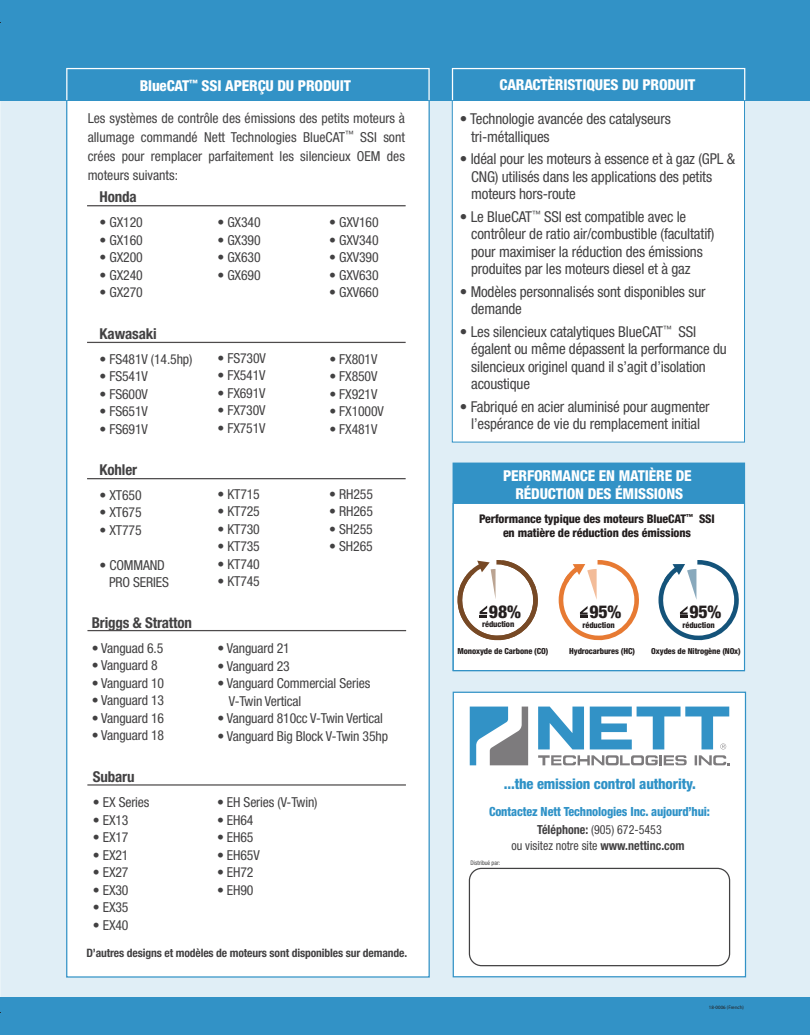
<style>
.page{position:relative;width:810px;height:1035px;background:#fff}
.page>*{position:absolute;margin:0;border:0;box-sizing:border-box;transform-origin:0 0}
.t1{font:800 condensed 17.75px "Helvetica Neue LT Std";color:#241f1f}
.t2{font:condensed 15px/17.5px "Helvetica Neue LT Std";letter-spacing:-.01em;color:#424142}
.t3{font:800 condensed 15px/18px "Helvetica Neue LT Std";letter-spacing:-.01em;color:#fff;text-align:center}
.t4{font:700 condensed 15px "Helvetica Neue LT Std";letter-spacing:-.01em;color:#424142}
.t5{font:800 condensed 14.5px "Helvetica Neue LT Std";letter-spacing:-.01em;color:#2f92c7}
.t6{font:condensed 13.75px/18.8px "Helvetica Neue LT Std";letter-spacing:-.01em;color:#424142;text-align:justify}
.t7{font:800 condensed 12.62px "Helvetica Neue LT Std";letter-spacing:-.01em;color:#2f92c7;scale:.96 1}
.t8{font:condensed 12.5px/16.6px "Helvetica Neue LT Std";color:#424142;text-align:center;scale:.96 1}
.t9{font:800 condensed 12px/14.4px "Helvetica Neue LT Std";letter-spacing:-.01em;color:#241f1f;text-align:center}
.t10{font:700 condensed 11.62px "Helvetica Neue LT Std";letter-spacing:-.01em;color:#424142}
.t11{font:800 condensed 8.25px "Helvetica Neue LT Std";letter-spacing:-.01em;color:#241f1f}
.t12{font:condensed 6.25px "Helvetica Neue LT Std";color:#424142;scale:.96 1}
.t13{font:5px "Myriad Pro";color:#241f1f}
.s1{font-weight:700}
</style>
<div class="page">
<div style="left:0;top:0;width:810px;height:998px;background:#e0eef6"></div>
<div style="left:453px;top:692px;width:293px;height:285px;background:#fff;border:1px solid #3292c6"></div>
<div style="left:453px;top:464px;width:292px;height:40px;background:#3292c6"></div>
<div style="left:452px;top:43px;width:293px;height:400px;background:#fff;border:1px solid #3292c6"></div>
<div style="left:1px;top:0;width:809px;height:100px;background:#3292c6"></div>
<div style="left:0;top:998px;width:810px;height:37px;background:#3292c6"></div>
<svg style="left:66px;top:67px;width:364px;height:911px"></svg>
<svg style="left:452px;top:68px;width:293px;height:32px"></svg>
<svg style="left:66px;top:68px;width:364px;height:32px"></svg>
<div style="left:453px;top:503px;width:292px;height:168px;background:#fff;border:1px solid #3292c6"></div>
<div style="left:453px;top:463px;width:292px;height:208px;border:1px solid #3292c6"></div>
<hr style="left:87px;top:205px;width:319px;height:1px;background:#4e4b4c">
<hr style="left:87px;top:342px;width:319px;height:1px;background:#4e4b4c">
<hr style="left:87px;top:478px;width:319px;height:1px;background:#4e4b4c">
<hr style="left:88px;top:630px;width:318px;height:1px;background:#4e4b4c">
<hr style="left:87px;top:784px;width:319px;height:2px;background:#4e4b4c">
<svg style="left:659px;top:560px;width:85px;height:83px"></svg>
<svg style="left:559px;top:560px;width:80px;height:81px"></svg>
<svg style="left:457px;top:560px;width:81px;height:81px"></svg>
<svg style="left:470px;top:707px;width:58px;height:58px"></svg>
<svg style="left:538px;top:707px;width:46px;height:42px"></svg>
<svg style="left:538px;top:755px;width:149px;height:10px"></svg>
<svg style="left:695px;top:755px;width:34px;height:10px"></svg>
<svg style="left:590px;top:707px;width:139px;height:42px"></svg>
<div style="left:469px;top:868px;width:261px;height:98px;border:1px solid #424142;border-radius:12px"></div>
<p class="t3" style="left:140px;top:76px;width:213px">BlueCAT<sup>™</sup> SSI APERÇU DU PRODUIT</p>
<p class="t3" style="left:500px;top:75px;width:197px">CARACTÈRISTIQUES DU PRODUIT</p>
<p class="t6" style="left:88px;top:109px;width:319px">Les systèmes de contrôle des émissions des petits moteurs à allumage commandé Nett Technologies BlueCAT<sup>™</sup> SSI sont crées pour remplacer parfaitement les silencieux OEM des moteurs suivants:</p>
<p class="t4" style="left:100px;top:188px;width:39px">Honda</p>
<p class="t6" style="left:100px;top:213px;width:45px">• GX120</p>
<p class="t6" style="left:100px;top:231px;width:45px">• GX160</p>
<p class="t6" style="left:100px;top:248px;width:45px">• GX200</p>
<p class="t6" style="left:100px;top:266px;width:45px">• GX240</p>
<p class="t6" style="left:100px;top:283px;width:45px">• GX270</p>
<p class="t4" style="left:100px;top:324px;width:59px">Kawasaki</p>
<p class="t6" style="left:100px;top:349px;width:94px">• FS481V (14.5hp)</p>
<p class="t6" style="left:100px;top:367px;width:50px">• FS541V</p>
<p class="t6" style="left:100px;top:384px;width:50px">• FS600V</p>
<p class="t6" style="left:100px;top:402px;width:50px">• FS651V</p>
<p class="t6" style="left:100px;top:419px;width:50px">• FS691V</p>
<p class="t4" style="left:100px;top:461px;width:39px">Kohler</p>
<p class="t6" style="left:100px;top:486px;width:44px">• XT650</p>
<p class="t6" style="left:100px;top:503px;width:44px">• XT675</p>
<p class="t6" style="left:100px;top:521px;width:44px">• XT775</p>
<p class="t6" style="left:100px;top:556px;width:71px;line-height:17.5px;text-align:right">• COMMAND<br>PRO SERIES</p>
<p class="t4" style="left:92px;top:613px;width:102px">Briggs &amp; Stratton</p>
<p class="t6" style="left:92px;top:638px;width:73px">• Vanguad 6.5</p>
<p class="t6" style="left:92px;top:656px;width:67px">• Vanguard 8</p>
<p class="t6" style="left:92px;top:673px;width:74px">• Vanguard 10</p>
<p class="t6" style="left:92px;top:691px;width:74px">• Vanguard 13</p>
<p class="t6" style="left:92px;top:708px;width:74px">• Vanguard 16</p>
<p class="t6" style="left:92px;top:726px;width:74px">• Vanguard 18</p>
<p class="t4" style="left:93px;top:768px;width:43px">Subaru</p>
<p class="t6" style="left:93px;top:793px;width:58px">• EX Series</p>
<p class="t6" style="left:93px;top:810px;width:37px">• EX13</p>
<p class="t6" style="left:93px;top:828px;width:37px">• EX17</p>
<p class="t6" style="left:93px;top:845px;width:37px">• EX21</p>
<p class="t6" style="left:93px;top:863px;width:37px">• EX27</p>
<p class="t6" style="left:93px;top:880px;width:37px">• EX30</p>
<p class="t6" style="left:93px;top:898px;width:37px">• EX35</p>
<p class="t6" style="left:93px;top:915px;width:37px">• EX40</p>
<p class="t6" style="left:217px;top:213px;width:45px">• GX340</p>
<p class="t6" style="left:217px;top:230px;width:45px">• GX390</p>
<p class="t6" style="left:217px;top:248px;width:45px">• GX630</p>
<p class="t6" style="left:217px;top:265px;width:45px">• GX690</p>
<p class="t6" style="left:218px;top:348px;width:50px">• FS730V</p>
<p class="t6" style="left:218px;top:366px;width:50px">• FX541V</p>
<p class="t6" style="left:218px;top:383px;width:50px">• FX691V</p>
<p class="t6" style="left:218px;top:401px;width:50px">• FX730V</p>
<p class="t6" style="left:218px;top:418px;width:50px">• FX751V</p>
<p class="t6" style="left:218px;top:485px;width:44px">• KT715</p>
<p class="t6" style="left:218px;top:502px;width:44px">• KT725</p>
<p class="t6" style="left:218px;top:520px;width:44px">• KT730</p>
<p class="t6" style="left:218px;top:537px;width:44px">• KT735</p>
<p class="t6" style="left:218px;top:555px;width:44px">• KT740</p>
<p class="t6" style="left:218px;top:572px;width:44px">• KT745</p>
<p class="t6" style="left:329px;top:213px;width:51px">• GXV160</p>
<p class="t6" style="left:329px;top:230px;width:51px">• GXV340</p>
<p class="t6" style="left:329px;top:248px;width:51px">• GXV390</p>
<p class="t6" style="left:329px;top:265px;width:51px">• GXV630</p>
<p class="t6" style="left:329px;top:283px;width:51px">• GXV660</p>
<p class="t6" style="left:329px;top:350px;width:50px">• FX801V</p>
<p class="t6" style="left:329px;top:367px;width:50px">• FX850V</p>
<p class="t6" style="left:329px;top:385px;width:50px">• FX921V</p>
<p class="t6" style="left:329px;top:402px;width:56px">• FX1000V</p>
<p class="t6" style="left:329px;top:420px;width:50px">• FX481V</p>
<p class="t6" style="left:329px;top:485px;width:45px">• RH255</p>
<p class="t6" style="left:329px;top:502px;width:45px">• RH265</p>
<p class="t6" style="left:329px;top:520px;width:45px">• SH255</p>
<p class="t6" style="left:329px;top:537px;width:45px">• SH265</p>
<p class="t6" style="left:218px;top:639px;width:74px">• Vanguard 21</p>
<p class="t6" style="left:218px;top:656px;width:74px">• Vanguard 23</p>
<p class="t6" style="left:229px;top:674px;width:143px;line-height:17.5px;text-indent:-11px">• Vanguard Commercial Series<br>V-Twin Vertical</p>
<p class="t6" style="left:218px;top:709px;width:167px">• Vanguard 810cc V-Twin Vertical</p>
<p class="t6" style="left:218px;top:726px;width:172px">• Vanguard Big Block V-Twin 35hp</p>
<p class="t6" style="left:217px;top:793px;width:102px">• EH Series (V-Twin)</p>
<p class="t6" style="left:217px;top:810px;width:38px">• EH64</p>
<p class="t6" style="left:217px;top:828px;width:38px">• EH65</p>
<p class="t6" style="left:217px;top:845px;width:44px">• EH65V</p>
<p class="t6" style="left:217px;top:863px;width:38px">• EH72</p>
<p class="t6" style="left:217px;top:880px;width:38px">• EH90</p>
<p class="t10" style="left:86px;top:946px;width:322px">D’autres designs et modèles de moteurs sont disponibles sur demande.</p>
<p class="t2" style="left:471px;top:110px;width:201px;text-indent:-11px">• Technologie avancée des catalyseurs tri-métalliques</p>
<p class="t2" style="left:471px;top:150px;width:265px;text-indent:-11px">• Idéal pour les moteurs à essence et à gaz (GPL &amp;<br>CNG) utilisés dans les applications des petits moteurs hors-route</p>
<p class="t2" style="left:471px;top:208px;width:245px;text-indent:-11px">• Le BlueCAT<sup>™</sup> SSI est compatible avec le contrôleur de ratio air/combustible (facultatif) pour maximiser la réduction des émissions produites par les moteurs diesel et à gaz</p>
<p class="t2" style="left:471px;top:283px;width:236px;text-indent:-11px">• Modèles personnalisés sont disponibles sur demande</p>
<p class="t2" style="left:471px;top:323px;width:257px;text-indent:-11px">• Les silencieux catalytiques BlueCAT<sup>™</sup> SSI égalent ou même dépassent la performance du silencieux originel quand il s’agit d’isolation acoustique</p>
<p class="t2" style="left:460px;top:398px;width:251px;text-align:center">• Fabriqué en acier aluminisé pour augmenter l’espérance de vie du remplacement initial</p>
<p class="t3" style="left:503px;top:466px;width:190px">PERFORMANCE EN MATIÈRE DE<br>RÉDUCTION DES ÉMISSIONS</p>
<p class="t9" style="left:479px;top:511px;width:237px">Performance typique des moteurs BlueCAT<sup>™</sup> SSI en matière de réduction des émissions</p>
<p class="t1" style="left:489px;top:600px;width:33px">98%</p>
<p class="t11" style="left:482px;top:619px;width:34px">réduction</p>
<p class="t1" style="left:589px;top:601px;width:33px">95%</p>
<p class="t11" style="left:583px;top:620px;width:34px">réduction</p>
<p class="t1" style="left:689px;top:601px;width:33px">95%</p>
<p class="t11" style="left:683px;top:620px;width:34px">réduction</p>
<p class="t11" style="left:457px;top:646px;width:93px">Monoxyde de Carbone (CO)</p>
<p class="t11" style="left:569px;top:646px;width:68px">Hydrocarbures (HC)</p>
<p class="t11" style="left:651px;top:646px;width:91px">Oxydes de Nitrogène (NOx)</p>
<p class="t5" style="left:504px;top:775px;width:194px">...the emission control authority.</p>
<p class="t7" style="left:489px;top:804px;width:232px">Contactez Nett Technologies Inc. aujourd’hui:</p>
<p class="t8" style="left:511px;top:821px;width:182px"><span class="s1">Téléphone:</span> (905) 672-5453<br>ou visitez notre site <span class="s1">www.nettinc.com</span></p>
<p class="t12" style="left:470px;top:859px;width:33px">Distribué par:</p>
<p class="t13" style="left:709px;top:1004px;width:37px">18-0006 (French)</p>
</div>
